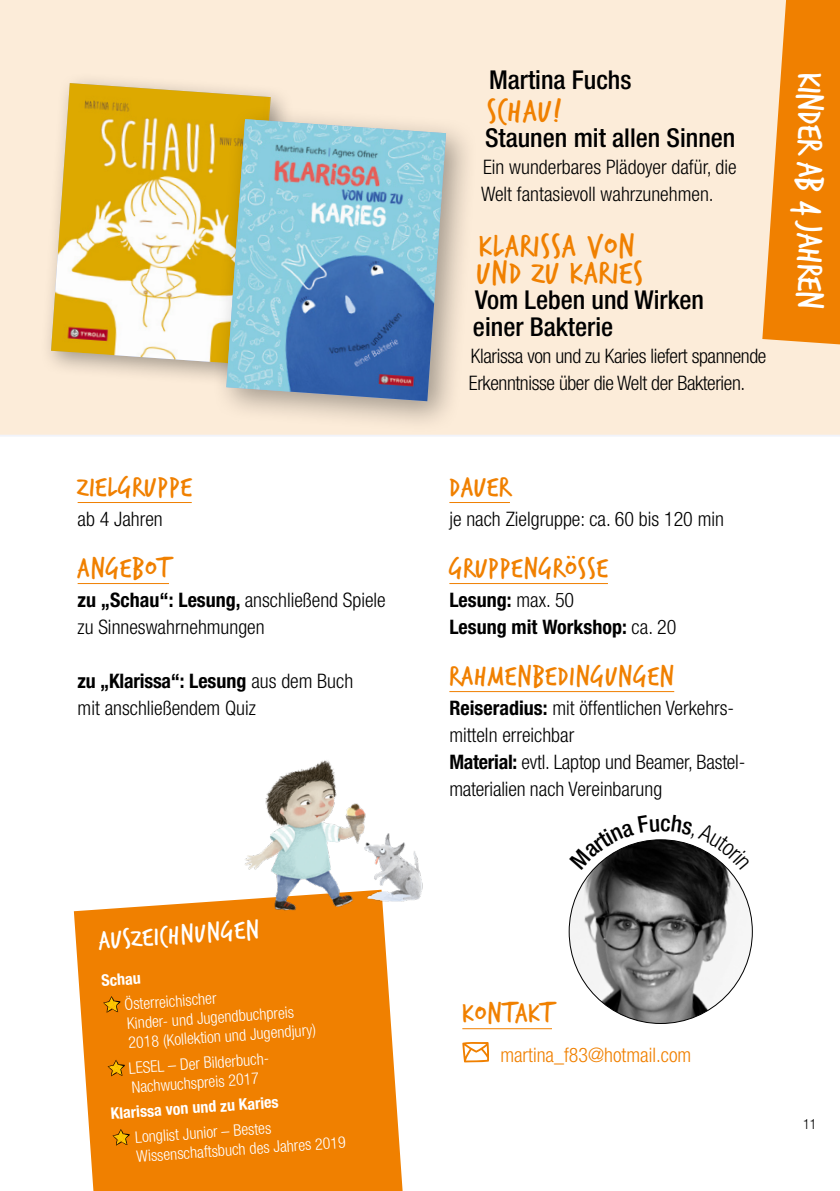
<style>
.page{position:relative;width:840px;height:1191px;background:#fff}
.page>*{position:absolute;margin:0;border:0;box-sizing:border-box;transform-origin:0 0}
.t1{font:38px "Trash Hand";color:#fff}
.t2{font:34px/27px "Trash Hand";letter-spacing:.04em;color:#f08000}
.t3{font:30px "Trash Hand";letter-spacing:.04em;color:#f08000}
.t4{font:28px "Trash Hand";color:#fff}
.t5{font:500 condensed 26px/27px "Helvetica Neue LT Std";color:#000}
.t6{font:300 condensed 20px/27px "Helvetica Neue LT Std";color:#000}
.t7{font:300 condensed 20px/27px "Helvetica Neue LT Std";letter-spacing:-.02em;color:#000}
.t8{font:700 condensed 20px/27px "Helvetica Neue LT Std";color:#000}
.t9{font:300 condensed 20px "Helvetica Neue LT Std";color:#f08000}
.t10{font:300 condensed 16px/19.2px "Helvetica Neue LT Std";color:#fff}
.t11{font:700 condensed 16px "Helvetica Neue LT Std";color:#fff}
.t12{font:300 condensed 14px "Helvetica Neue LT Std";color:#000}
.s1{font-weight:700}
.s2{font-weight:300}
</style>
<div class="page">
<div style="left:0;top:0;width:839px;height:436px;background:#fcecd9"></div>
<svg style="left:762px;top:0;width:77px;height:350px"></svg>
<div style="left:40px;top:72px;width:255px;height:317px;background:#000;opacity:.35"></div>
<img style="left:51px;top:83px;width:219px;height:282px">
<hr style="left:78px;top:502px;width:114px;height:1px;background:#f08000">
<hr style="left:78px;top:583px;width:91px;height:1px;background:#f08000">
<hr style="left:449px;top:502px;width:60px;height:1px;background:#f08000">
<hr style="left:449px;top:583px;width:158px;height:1px;background:#f08000">
<hr style="left:449px;top:691px;width:224px;height:1px;background:#f08000">
<hr style="left:462px;top:1028px;width:89px;height:1px;background:#f08000">
<svg style="left:462px;top:1042px;width:27px;height:20px"></svg>
<img style="left:569px;top:839px;width:183px;height:184px;border-radius:92px">
<div style="left:212px;top:105px;width:265px;height:328px;background:#000;opacity:.35"></div>
<img style="left:226px;top:119px;width:220px;height:282px">
<div style="left:74px;top:900px;width:328px;height:291px;background:#f08000"></div>
<svg style="left:103px;top:996px;width:17px;height:16px"></svg>
<svg style="left:107px;top:1059px;width:18px;height:17px"></svg>
<svg style="left:112px;top:1129px;width:18px;height:16px"></svg>
<img style="left:226px;top:760px;width:197px;height:164px">
<svg style="left:592px;top:839px;width:138px;height:31px"></svg>
<h3 class="t3" style="left:78px;top:472px;width:115px">ZIELGRUPPE</h3>
<p class="t6" style="left:78px;top:505px;width:87px">ab 4 Jahren</p>
<h3 class="t3" style="left:78px;top:553px;width:93px">ANGEBOT</h3>
<p class="t6" style="left:78px;top:586px;width:309px"><span class="s1">zu „Schau“: Lesung,</span> anschließend Spiele zu Sinneswahrnehmungen</p>
<p class="t6" style="left:78px;top:667px;width:277px"><span class="s1">zu „Klarissa“: Lesung</span> aus dem Buch mit anschließendem Quiz</p>
<h3 class="t4" style="left:98px;top:926px;width:162px;rotate:-4deg">AUSZEICHNUNGEN</h3>
<p class="t11" style="left:101px;top:971px;width:41px;rotate:-4deg">Schau</p>
<p class="t10" style="left:124px;top:994px;width:190px;rotate:-4deg">Österreichischer<br>Kinder- und Jugendbuchpreis<br>2018 (Kollektion und Jugendjury)</p>
<p class="t10" style="left:128px;top:1058px;width:144px;rotate:-4deg">LESEL – Der Bilderbuch-<br>Nachwuchspreis 2017</p>
<p class="t11" style="left:110px;top:1103px;width:170px;rotate:-4deg">Klarissa von und zu Karies</p>
<p class="t10" style="left:134px;top:1127px;width:211px;rotate:-4deg">Longlist Junior – Bestes<br>Wissenschaftsbuch des Jahres 2019</p>
<h3 class="t5" style="left:488px;top:66px;width:144px">Martina Fuchs</h3>
<h2 class="t2" style="left:486px;top:99px;width:76px">SCHAU!</h2>
<h3 class="t5" style="left:484px;top:124px;width:252px">Staunen mit allen Sinnen</h3>
<p class="t6" style="left:480px;top:154px;width:257px">Ein wunderbares Plädoyer dafür, die<br>Welt fantasievoll wahrzunehmen.</p>
<h2 class="t2" style="left:476px;top:234px;width:167px">KLARISSA VON<br>UND ZU KARIES</h2>
<h3 class="t5" style="left:472px;top:286px;width:232px">Vom Leben und Wirken einer Bakterie</h3>
<p class="t7" style="left:468px;top:343px;width:299px">Klarissa von und zu Karies liefert spannende<br>Erkenntnisse über die Welt der Bakterien.</p>
<h1 class="t1" style="left:828px;top:73px;width:238px;rotate:90deg">KINDER AB 4 JAHREN</h1>
<h3 class="t3" style="left:449px;top:472px;width:62px">DAUER</h3>
<p class="t6" style="left:449px;top:505px;width:276px">je nach Zielgruppe: ca. 60 bis 120 min</p>
<h3 class="t3" style="left:449px;top:553px;width:160px">GRUPPENGRÖSSE</h3>
<p class="t8" style="left:449px;top:585px;width:228px">Lesung: <span class="s2">max. 50<br></span>Lesung mit Workshop: <span class="s2">ca. 20</span></p>
<h3 class="t3" style="left:449px;top:661px;width:226px">RAHMENBEDINGUNGEN</h3>
<p class="t6" style="left:449px;top:694px;width:297px"><span class="s1">Reiseradius:</span> mit öffentlichen Verkehrs&shy;mitteln erreichbar<br><span class="s1">Material:</span> evtl. Laptop und Beamer, Bastel&shy;materialien nach Vereinbarung</p>
<h3 class="t3" style="left:462px;top:998px;width:91px">KONTAKT</h3>
<p class="t9" style="left:500px;top:1043px;width:192px">martina_f83@hotmail.com</p>
<p class="t12" style="left:802px;top:1116px;width:15px">11</p>
</div>
